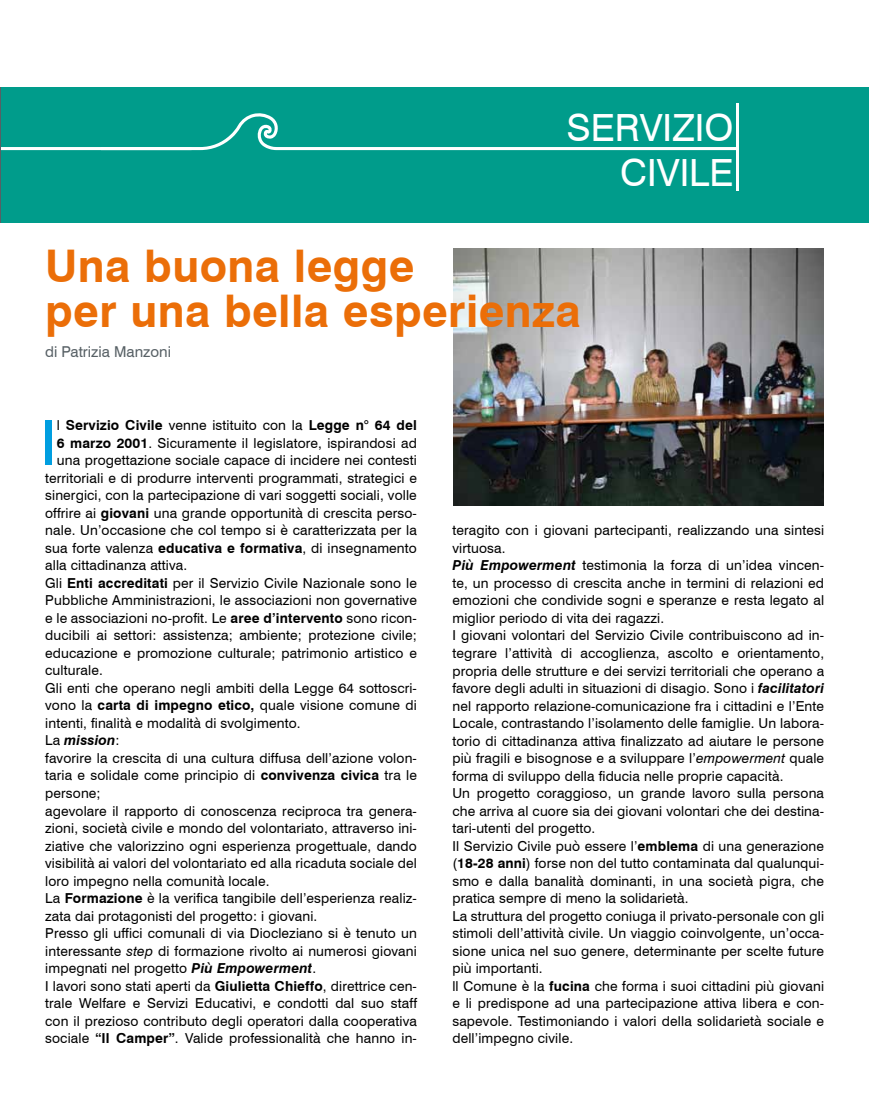
<style>
.page{position:relative;width:869px;height:1099px;background:#fff}
.page>*{position:absolute;margin:0;border:0;box-sizing:border-box;transform-origin:0 0}
.t1{font:62.38px "Swiss 721 BT";color:#009ee0}
.t2{font:700 45px/45px "Swiss 721 BT";letter-spacing:.01em;color:#eb6e08}
.t3{font:37.5px "Swiss 721 BT";color:#fff}
.t4{font:15px "Swiss 721 BT";color:#576065}
.t5{font:13.75px/17.5px "Swiss 721 BT";letter-spacing:.01em;color:#000}
.t6{font:700 13.75px "Swiss 721 BT";letter-spacing:.01em;color:#000}
.t7{font:italic 700 13.75px "Swiss 721 BT";letter-spacing:.01em;color:#000}
.s1{font-weight:400}
.s2{font-weight:700}
.s3{font-weight:400;font-style:normal}
.s4{font-style:italic}
.s5{font-weight:700;font-style:italic}
</style>
<div class="page">
<img style="left:453px;top:248px;width:370px;height:257px">
<div style="left:0;top:87px;width:868px;height:136px;background:#009c8b"></div>
<hr style="left:736px;top:104px;width:2px;height:87px;background:#fff">
<svg style="left:1px;top:113px;width:735px;height:37px"></svg>
<hr style="left:0;top:87px;width:1px;height:136px;background:#576065">
<h3 class="t3" style="left:566px;top:105px;width:22px">servi</h3>
<h3 class="t3" style="left:672px;top:105px;width:63px">zio</h3>
<h3 class="t3" style="left:620px;top:150px;width:20px">civile</h3>
<h2 class="t2" style="left:45px;top:243px;width:537px">Una buona legge<br>per una bella esperienza</h2>
<p class="t4" style="left:45px;top:343px;width:127px">di Patrizia Manzoni</p>
<h1 class="t1" style="left:40px;top:405px;width:18px">I</h1>
<p class="t6" style="left:57px;top:417px;width:361px"><span class="s1">l</span> Servizio Civile <span class="s1">venne istituito con la</span> Legge n° 64 del</p>
<p class="t5" style="left:57px;top:434px;width:361px"><span class="s2">6 marzo 2001</span>. Sicuramente il legislatore, ispirandosi ad</p>
<p class="t5" style="left:57px;top:451px;width:361px">una progettazione sociale capace di incidere nei contesti</p>
<p class="t5" style="left:45px;top:469px;width:373px">territoriali e di produrre interventi programmati, strategici e</p>
<p class="t5" style="left:45px;top:486px;width:373px">sinergici, con la partecipazione di vari soggetti sociali, volle</p>
<p class="t5" style="left:45px;top:504px;width:373px">offrire ai <span class="s2">giovani</span> una grande opportunità di crescita perso-</p>
<p class="t5" style="left:45px;top:521px;width:373px">nale. Un’occasione che col tempo si è caratterizzata per la</p>
<p class="t5" style="left:45px;top:539px;width:373px">sua forte valenza <span class="s2">educativa e formativa</span>, di insegnamento</p>
<p class="t5" style="left:45px;top:556px;width:143px">alla cittadinanza attiva.</p>
<p class="t5" style="left:45px;top:574px;width:373px">Gli <span class="s2">Enti accreditati</span> per il Servizio Civile Nazionale sono le</p>
<p class="t5" style="left:45px;top:591px;width:373px">Pubbliche Amministrazioni, le associazioni non governative</p>
<p class="t5" style="left:45px;top:609px;width:373px">e le associazioni no-profit. Le <span class="s2">aree d’intervento</span> sono ricon-</p>
<p class="t5" style="left:45px;top:626px;width:373px">ducibili ai settori: assistenza; ambiente; protezione civile;</p>
<p class="t5" style="left:45px;top:644px;width:373px">educazione e promozione culturale; patrimonio artistico e</p>
<p class="t5" style="left:45px;top:661px;width:59px">culturale.</p>
<p class="t5" style="left:45px;top:679px;width:373px">Gli enti che operano negli ambiti della Legge 64 sottoscri-</p>
<p class="t5" style="left:45px;top:696px;width:373px">vono la <span class="s2">carta di impegno etico,</span> quale visione comune di</p>
<p class="t5" style="left:45px;top:714px;width:257px">intenti, finalità e modalità di svolgimento.</p>
<p class="t7" style="left:45px;top:732px;width:76px"><span class="s3">La</span> mission<span class="s3">:</span></p>
<p class="t5" style="left:45px;top:749px;width:373px">favorire la crescita di una cultura diffusa dell’azione volon-</p>
<p class="t5" style="left:45px;top:766px;width:373px">taria e solidale come principio di <span class="s2">convivenza civica</span> tra le</p>
<p class="t5" style="left:45px;top:784px;width:57px">persone;</p>
<p class="t5" style="left:45px;top:801px;width:373px">agevolare il rapporto di conoscenza reciproca tra genera-</p>
<p class="t5" style="left:45px;top:819px;width:373px">zioni, società civile e mondo del volontariato, attraverso ini-</p>
<p class="t5" style="left:45px;top:836px;width:373px">ziative che valorizzino ogni esperienza progettuale, dando</p>
<p class="t5" style="left:45px;top:854px;width:373px">visibilità ai valori del volontariato ed alla ricaduta sociale del</p>
<p class="t5" style="left:45px;top:871px;width:226px">loro impegno nella comunità locale.</p>
<p class="t5" style="left:45px;top:889px;width:373px">La <span class="s2">Formazione</span> è la verifica tangibile dell’esperienza realiz-</p>
<p class="t5" style="left:45px;top:906px;width:273px">zata dai protagonisti del progetto: i giovani.</p>
<p class="t5" style="left:45px;top:924px;width:373px">Presso gli uffici comunali di via Diocleziano si è tenuto un</p>
<p class="t5" style="left:45px;top:941px;width:373px">interessante <span class="s4">step</span> di formazione rivolto ai numerosi giovani</p>
<p class="t5" style="left:45px;top:959px;width:272px">impegnati nel progetto <span class="s5">Più Empowerment</span>.</p>
<p class="t5" style="left:45px;top:976px;width:373px">I lavori sono stati aperti da <span class="s2">Giulietta Chieffo</span>, direttrice cen-</p>
<p class="t5" style="left:45px;top:994px;width:373px">trale Welfare e Servizi Educativi, e condotti dal suo staff</p>
<p class="t5" style="left:45px;top:1011px;width:373px">con il prezioso contributo degli operatori dalla cooperativa</p>
<p class="t5" style="left:45px;top:1029px;width:373px">sociale <span class="s2">“I l Camper”</span>. Valide professionalità che hanno in-</p>
<p class="t5" style="left:452px;top:521px;width:373px">teragito con i giovani partecipanti, realizzando una sintesi virtuosa.<br><span class="s5">Più Empowerment</span> testimonia la forza di un’idea vincen&shy;te, un processo di crescita anche in termini di relazioni ed emozioni che condivide sogni e speranze e resta legato al miglior periodo di vita dei ragazzi.<br>I giovani volontari del Servizio Civile contribuiscono ad in&shy;tegrare l’attività di accoglienza, ascolto e orientamento, propria delle strutture e dei servizi territoriali che operano a favore degli adulti in situazioni di disagio. Sono i <span class="s5">facilitatori </span>nel rapporto relazione-comunicazione fra i cittadini e l’Ente Locale, contrastando l’isolamento delle famiglie. Un labora&shy;torio di cittadinanza attiva finalizzato ad aiutare le persone più fragili e bisognose e a sviluppare l’<span class="s4">empowerment</span> quale forma di sviluppo della fiducia nelle proprie capacità.<br>Un progetto coraggioso, un grande lavoro sulla persona che arriva al cuore sia dei giovani volontari che dei destina&shy;tari-utenti del progetto.<br>Il Servizio Civile può essere l’<span class="s2">emblema</span> di una generazione (<span class="s2">18-28 anni</span>) forse non del tutto contaminata dal qualunqui&shy;smo e dalla banalità dominanti, in una società pigra, che pratica sempre di meno la solidarietà.<br>La struttura del progetto coniuga il privato-personale con gli stimoli dell’attività civile. Un viaggio coinvolgente, un’occa&shy;sione unica nel suo genere, determinante per scelte future più importanti.<br>ll Comune è la <span class="s2">fucina</span> che forma i suoi cittadini più giovani e li predispone ad una partecipazione attiva libera e con&shy;sapevole. Testimoniando i valori della solidarietà sociale e dell’impegno civile.</p>
</div>
